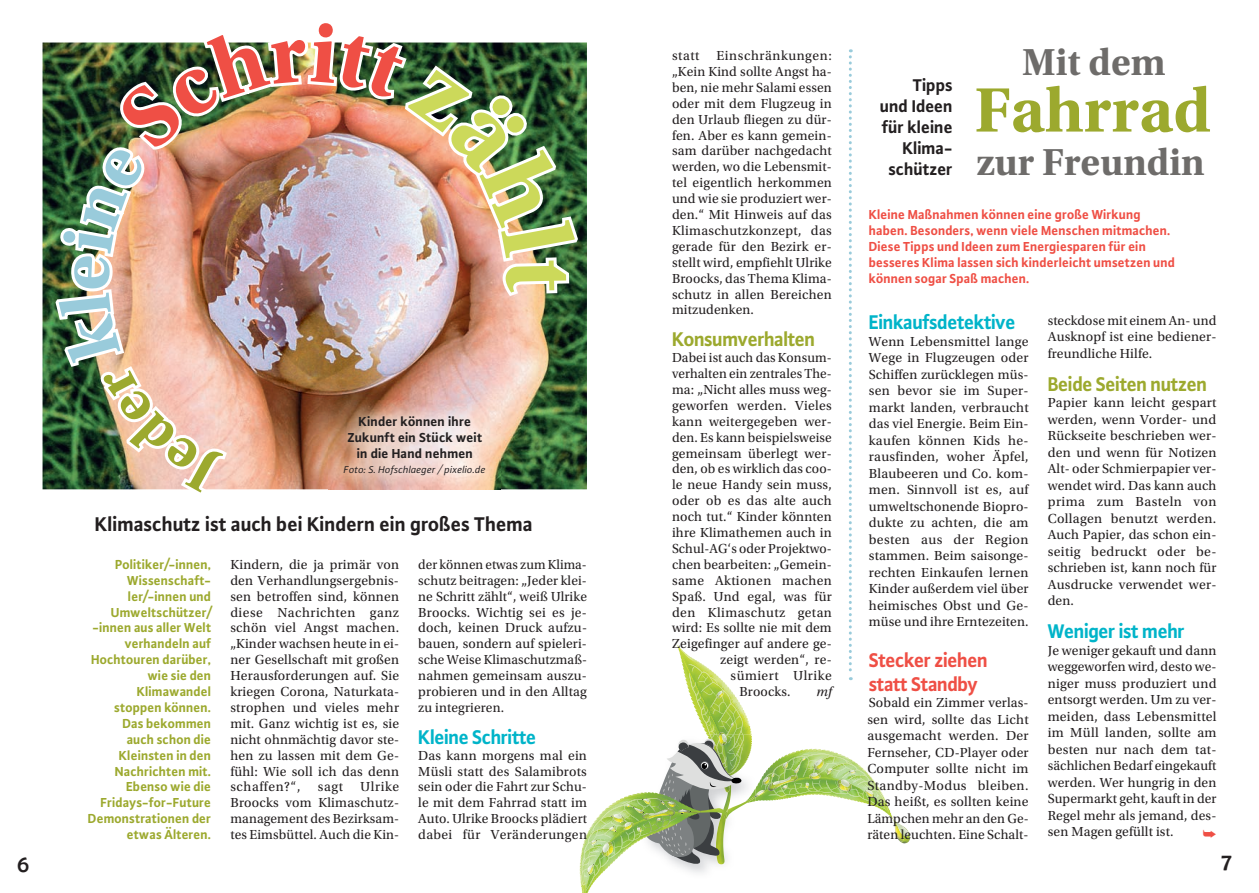
<style>
.page{position:relative;width:1259px;height:893px;background:#fff}
.page>*{position:absolute;margin:0;border:0;box-sizing:border-box;transform-origin:0 0}
.t1{font:700 66px "Utopia Std";color:#9ca92e}
.t2{font:700 39.6px "Utopia Std";color:#6e6c6a}
.t3{font:24px "Berlin Sans FB";color:#231f20}
.t4{font:700 21px "Plus Sans OT";letter-spacing:-.03em;color:#00b4c9;scale:.95 1}
.t5{font:700 21px "Plus Sans OT";letter-spacing:-.01em;color:#231f20}
.t6{font:700 21px "Plus Sans OT";letter-spacing:-.03em;color:#9ca92e;scale:.95 1}
.t7{font:700 21px/24px "Plus Sans OT";letter-spacing:-.03em;color:#ef4f45;scale:.95 1}
.t8{font:700 18px/21px "Plus Sans OT";letter-spacing:-.01em;color:#231f20;text-align:right}
.t9{font:15px "Zapf Din Itc L";color:#ef4f45}
.t10{font:13.8px/16.5px "Utopia Std";letter-spacing:.01em;color:#231f20;text-align:justify}
.t11{font:700 13.8px/15.9px "Plus Sans OT";color:#9ca92e;text-align:right}
.t12{font:13.8px/15.9px "Utopia Std";letter-spacing:.01em;color:#231f20;text-align:justify;scale:.96 1}
.t13{font:700 13.8px/15.9px "Plus Sans OT";color:#ef4f45}
.t14{font:700 13.8px/15.9px "Plus Sans OT";color:#231f20;text-align:center}
.t15{font:13.8px "Utopia Std";letter-spacing:.03em;color:#231f20}
.t16{font:13.8px "Utopia Std";letter-spacing:.035em;color:#231f20}
.t17{font:italic 13.8px "Utopia Std";color:#231f20}
.t18{font:italic 10.5px "Plus Sans OT";color:#231f20}
</style>
<div class="page">
<img style="left:893px;top:820px;width:17px;height:23px">
<img style="left:903px;top:823px;width:6px;height:14px">
<img style="left:894px;top:822px;width:9px;height:20px">
<svg style="left:897px;top:827px;width:5px;height:12px"></svg>
<img style="left:52px;top:42px;width:831px;height:851px">
<p class="t14" style="left:347px;top:413px;width:136px">Kinder können ihre<br>Zukunft ein Stück weit in die Hand nehmen</p>
<p class="t18" style="left:344px;top:464px;width:143px">Foto: S. Hofschlaeger / pixelio.de</p>
<h3 class="t5" style="left:95px;top:510px;width:439px">Klimaschutz ist auch bei Kindern ein großes Thema</h3>
<p class="t11" style="left:88px;top:556px;width:125px">Politiker/-innen,<br>Wissenschaft&shy;ler/-innen und<br>Umweltschützer/ -innen aus aller Welt verhandeln auf<br>Hochtouren darüber, wie sie den<br>Klimawandel stoppen können.<br>Das bekommen<br>auch schon die<br>Kleinsten in den<br>Nachrichten mit.<br>Ebenso wie die<br>Fridays-for-Future<br>Demonstrationen der etwas Älteren.</p>
<p class="t10" style="left:230px;top:557px;width:170px;line-height:15.9px">Kindern, die ja primär von den Verhandlungsergebnis&shy;sen betroffen sind, können diese Nachrichten ganz schön viel Angst machen. „Kinder wachsen heute in ei&shy;ner Gesellschaft mit großen Herausforderungen auf. Sie kriegen Corona, Naturkata&shy;strophen und vieles mehr mit. Ganz wichtig ist es, sie nicht ohnmächtig davor ste&shy;hen zu lassen mit dem Ge&shy;fühl: Wie soll ich das denn schaffen?“,</p>
<p class="t10" style="left:230px;top:779px;width:170px;line-height:15.9px;text-indent:130px">Ulrike Broocks vom Klimaschutz&shy;management des Bezirksam&shy;tes Eimsbüttel. Auch die Kin-</p>
<p class="t10" style="left:318px;top:779px;width:27px">sagt</p>
<p class="t12" style="left:418px;top:557px;width:177px">der können etwas zum Klima&shy;schutz beitragen: „Jeder klei&shy;ne Schritt zählt“, weiß Ulrike Broocks. Wichtig sei es je&shy;doch, keinen Druck aufzu&shy;bauen, sondern auf spieleri&shy;sche Weise Klimaschutzmaß&shy;nahmen gemeinsam auszu&shy;probieren und in den Alltag zu integrieren.</p>
<h3 class="t4" style="left:418px;top:723px;width:126px">Kleine Schritte</h3>
<p class="t10" style="left:418px;top:747px;width:170px;line-height:15.9px">Das kann morgens mal ein Müsli statt des Salamibrots sein oder die Fahrt zur Schu&shy;le mit dem Fahrrad statt im Auto. Ulrike Broocks plädiert dabei für Veränderungen</p>
<p class="t10" style="left:672px;top:48px;width:161px;line-height:15.9px">statt Einschränkungen: „Kein Kind sollte Angst ha&shy;ben, nie mehr Salami essen oder mit dem Flugzeug in den Urlaub fliegen zu dür&shy;fen. Aber es kann gemein&shy;sam darüber nachgedacht werden, wo die Lebensmit&shy;tel eigentlich herkommen und wie sie produziert wer&shy;den.“ Mit Hinweis auf das Klimaschutzkonzept, das gerade für den Bezirk er&shy;stellt wird, empfiehlt Ulrike Broocks, das Thema Klima&shy;schutz in allen Bereichen mitzudenken.</p>
<h3 class="t6" style="left:672px;top:326px;width:152px">Konsumverhalten</h3>
<p class="t10" style="left:672px;top:350px;width:161px">Dabei ist auch das Konsum-</p>
<p class="t10" style="left:672px;top:366px;width:161px">verhalten ein zentrales The-</p>
<p class="t10" style="left:672px;top:381px;width:161px">ma: „Nicht alles muss weg-</p>
<p class="t10" style="left:672px;top:397px;width:161px">geworfen werden. Vieles</p>
<p class="t10" style="left:672px;top:413px;width:161px">kann weitergegeben wer-</p>
<p class="t10" style="left:672px;top:429px;width:161px">den. Es kann beispielsweise</p>
<p class="t10" style="left:672px;top:445px;width:161px">gemeinsam überlegt wer-</p>
<p class="t10" style="left:672px;top:461px;width:161px">den, ob es wirklich das coo-</p>
<p class="t10" style="left:672px;top:477px;width:161px">le neue Handy sein muss,</p>
<p class="t10" style="left:672px;top:493px;width:161px">oder ob es das alte auch</p>
<p class="t10" style="left:672px;top:509px;width:161px">noch tut.“ Kinder könnten</p>
<p class="t10" style="left:672px;top:525px;width:161px">ihre Klimathemen auch in</p>
<p class="t10" style="left:672px;top:540px;width:161px">Schul-AG‘s oder Projektwo-</p>
<p class="t10" style="left:672px;top:556px;width:161px">chen bearbeiten: „Gemein-</p>
<p class="t15" style="left:672px;top:573px;width:161px">same Aktionen machen</p>
<p class="t10" style="left:672px;top:588px;width:161px">Spaß. Und egal, was für</p>
<p class="t15" style="left:672px;top:605px;width:161px">den Klimaschutz getan</p>
<p class="t10" style="left:672px;top:620px;width:161px">wird: Es sollte nie mit dem</p>
<p class="t10" style="left:672px;top:636px;width:161px">Zeigefinger auf andere ge-</p>
<p class="t10" style="left:720px;top:652px;width:113px">zeigt werden“, re-</p>
<p class="t16" style="left:730px;top:668px;width:103px">sümiert Ulrike</p>
<p class="t10" style="left:739px;top:684px;width:52px">Broocks.</p>
<p class="t17" style="left:816px;top:684px;width:17px">mf</p>
<h2 class="t2" style="left:1022px;top:39px;width:145px">Mit dem</h2>
<h1 class="t1" style="left:974px;top:72px;width:238px">Fahrrad</h1>
<h2 class="t2" style="left:976px;top:139px;width:230px">zur Freundin</h2>
<h3 class="t8" style="left:880px;top:74px;width:74px">Tipps<br>und Ideen für kleine<br>Klima&shy;schützer</h3>
<p class="t13" style="left:869px;top:206px;width:308px">Kleine Maßnahmen können eine große Wirkung haben. Besonders, wenn viele Menschen mitmachen.<br>Diese Tipps und Ideen zum Energiesparen für ein besseres Klima lassen sich kinderleicht umsetzen und können sogar Spaß machen.</p>
<h3 class="t4" style="left:869px;top:309px;width:156px">Einkaufsdetektive</h3>
<p class="t10" style="left:869px;top:333px;width:161px">Wenn Lebensmittel lange Wege in Flugzeugen oder Schiffen zurücklegen müs&shy;sen bevor sie im Super&shy;markt landen, verbraucht das viel Energie. Beim Ein&shy;kaufen können Kids he&shy;rausfinden, woher Äpfel, Blaubeeren und Co. kom&shy;men. Sinnvoll ist es, auf umweltschonende Biopro&shy;dukte zu achten, die am besten aus der Region stammen. Beim saisonge&shy;rechten Einkaufen lernen Kinder außerdem viel über heimisches Obst und Ge&shy;müse und ihre Erntezeiten.</p>
<h3 class="t7" style="left:869px;top:648px;width:127px">Stecker ziehen statt Standby</h3>
<p class="t10" style="left:867px;top:695px;width:163px">Sobald ein Zimmer verlas&shy;sen wird, sollte das Licht ausgemacht werden. Der Fernseher, CD-Player oder Computer sollte nicht im Standby-Modus bleiben.<br>Das heißt, es sollten keine Lämpchen mehr an den Ge&shy;räten leuchten. Eine Schalt-</p>
<p class="t10" style="left:1047px;top:312px;width:170px">steckdose mit einem An- und Ausknopf ist eine bediener&shy;freundliche Hilfe.</p>
<h3 class="t6" style="left:1047px;top:371px;width:169px">Beide Seiten nutzen</h3>
<p class="t10" style="left:1047px;top:395px;width:170px">Papier kann leicht gespart werden, wenn Vorder- und Rückseite beschrieben wer&shy;den und wenn für Notizen Alt- oder Schmierpapier ver&shy;wendet wird. Das kann auch prima zum Basteln von Collagen benutzt werden.<br>Auch Papier, das schon ein&shy;seitig bedruckt oder be&shy;schrieben ist, kann noch für Ausdrucke verwendet wer&shy;den.</p>
<h3 class="t4" style="left:1047px;top:618px;width:146px">Weniger ist mehr</h3>
<p class="t10" style="left:1047px;top:642px;width:170px">Je weniger gekauft und dann weggeworfen wird, desto we&shy;niger muss produziert und entsorgt werden. Um zu ver&shy;meiden, dass Lebensmittel im Müll landen, sollte am besten nur nach dem tat&shy;sächlichen Bedarf eingekauft werden. Wer hungrig in den Supermarkt geht, kauft in der Regel mehr als jemand, des&shy;sen Magen gefüllt ist.</p>
<p class="t9" style="left:1202px;top:827px;width:15px">➥</p>
<h3 class="t3" style="left:17px;top:850px;width:14px">6</h3>
<h3 class="t3" style="left:1221px;top:849px;width:12px">7</h3>
</div>
